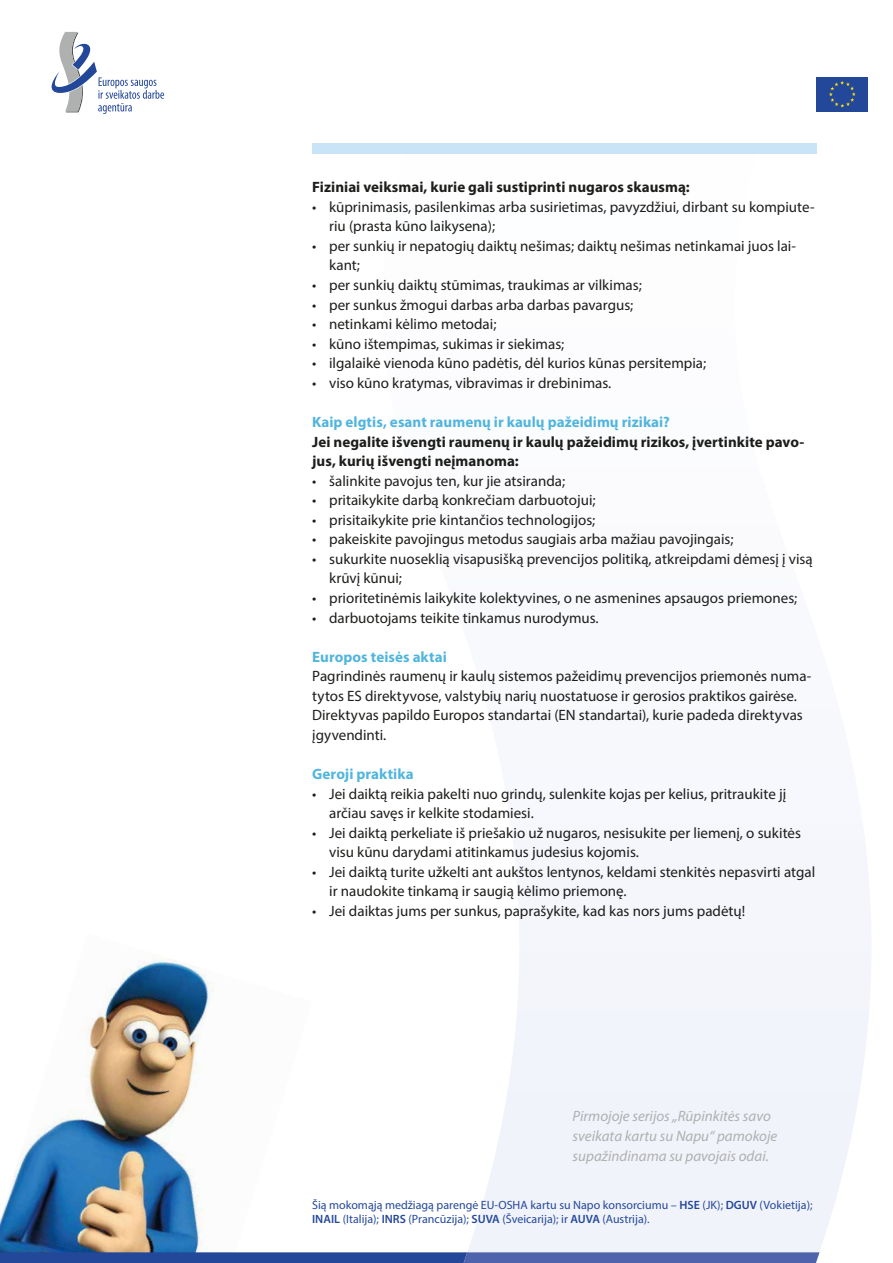
<style>
.page{position:relative;width:893px;height:1263px;background:#fff}
.page>*{position:absolute;margin:0;border:0;box-sizing:border-box;transform-origin:0 0}
.t1{font:15px/19.5px "Myriad Pro";color:#1d1d1b}
.t2{font:700 15px/19.5px "Myriad Pro";letter-spacing:.005em;color:#1d1d1b}
.t3{font:italic 15px/19.5px "Myriad Pro";color:#afb0b0}
.t4{font:700 15px "Myriad Pro";letter-spacing:.005em;color:#51b5dd}
.t5{font:12px/14.4px "Myriad Pro";color:#244899}
.s1{font-weight:600}
</style>
<div class="page">
<img style="left:0;top:955px;width:214px;height:297px">
<img style="left:0;top:1227px;width:118px;height:25px">
<svg style="left:468px;top:77px;width:403px;height:1177px"></svg>
<svg style="left:0;top:1252px;width:819px;height:11px;background:#3b58a3"></svg>
<svg style="left:51px;top:32px;width:113px;height:82px"></svg>
<div style="left:312px;top:143px;width:504px;height:11px;background:#c8e4f6"></div>
<p class="t2" style="left:312px;top:177px;width:379px">Fiziniai veiksmai, kurie gali sustiprinti nugaros skausmą:</p>
<p class="t1" style="left:329px;top:197px;width:487px;text-indent:-17px">• kūprinimasis, pasilenkimas arba susirietimas, pavyzdžiui, dirbant su kompiute&shy;riu (prasta kūno laikysena);</p>
<p class="t1" style="left:329px;top:236px;width:468px;text-indent:-17px">• per sunkių ir nepatogių daiktų nešimas; daiktų nešimas netinkamai juos lai&shy;kant;</p>
<p class="t1" style="left:312px;top:275px;width:331px">• per sunkių daiktų stūmimas, traukimas ar vilkimas;</p>
<p class="t1" style="left:312px;top:295px;width:323px">• per sunkus žmogui darbas arba darbas pavargus;</p>
<p class="t1" style="left:312px;top:314px;width:186px">• netinkami kėlimo metodai;</p>
<p class="t1" style="left:312px;top:334px;width:254px">• kūno ištempimas, sukimas ir siekimas;</p>
<p class="t1" style="left:312px;top:353px;width:396px">• ilgalaikė vienoda kūno padėtis, dėl kurios kūnas persitempia;</p>
<p class="t1" style="left:312px;top:373px;width:301px">• viso kūno kratymas, vibravimas ir drebinimas.</p>
<p class="t4" style="left:312px;top:412px;width:359px">Kaip elgtis, esant raumenų ir kaulų pažeidimų rizikai?</p>
<p class="t2" style="left:312px;top:431px;width:494px">Jei negalite išvengti raumenų ir kaulų pažeidimų rizikos, įvertinkite pavo&shy;jus, kurių išvengti neįmanoma:</p>
<p class="t1" style="left:312px;top:471px;width:255px">• šalinkite pavojus ten, kur jie atsiranda;</p>
<p class="t1" style="left:312px;top:490px;width:285px">• pritaikykite darbą konkrečiam darbuotojui;</p>
<p class="t1" style="left:312px;top:510px;width:285px">• prisitaikykite prie kintančios technologijos;</p>
<p class="t1" style="left:312px;top:529px;width:423px">• pakeiskite pavojingus metodus saugiais arba mažiau pavojingais;</p>
<p class="t1" style="left:329px;top:549px;width:485px;text-indent:-17px">• sukurkite nuoseklią visapusišką prevencijos politiką, atkreipdami dėmesį į visą krūvį kūnui;</p>
<p class="t1" style="left:312px;top:588px;width:487px">• prioritetinėmis laikykite kolektyvines, o ne asmenines apsaugos priemones;</p>
<p class="t1" style="left:312px;top:607px;width:288px">• darbuotojams teikite tinkamus nurodymus.</p>
<p class="t4" style="left:312px;top:647px;width:136px">Europos teisės aktai</p>
<p class="t1" style="left:312px;top:666px;width:501px">Pagrindinės raumenų ir kaulų sistemos pažeidimų prevencijos priemonės numa&shy;tytos ES direktyvose, valstybių narių nuostatuose ir gerosios praktikos gairėse.<br>Direktyvas papildo Europos standartai (EN standartai), kurie padeda direktyvas įgyvendinti.</p>
<p class="t4" style="left:312px;top:764px;width:103px">Geroji praktika</p>
<p class="t1" style="left:329px;top:784px;width:458px;text-indent:-17px">• Jei daiktą reikia pakelti nuo grindų, sulenkite kojas per kelius, pritraukite jį arčiau savęs ir kelkite stodamiesi.</p>
<p class="t1" style="left:329px;top:823px;width:473px;text-indent:-17px">• Jei daiktą perkeliate iš priešakio už nugaros, nesisukite per liemenį, o sukitės visu kūnu darydami atitinkamus judesius kojomis.</p>
<p class="t1" style="left:329px;top:862px;width:488px;text-indent:-17px">• Jei daiktą turite užkelti ant aukštos lentynos, keldami stenkitės nepasvirti atgal ir naudokite tinkamą ir saugią kėlimo priemonę.</p>
<p class="t1" style="left:312px;top:901px;width:434px">• Jei daiktas jums per sunkus, paprašykite, kad kas nors jums padėtų!</p>
<p class="t3" style="left:573px;top:1106px;width:206px">Pirmojoje serijos „Rūpinkitės savo sveikata kartu su Napu“ pamokoje supažindinama su pavojais odai.</p>
<p class="t5" style="left:312px;top:1197px;width:502px">Šią mokomąją medžiagą parengė EU-OSHA kartu su Napo konsorciumu – <span class="s1">HSE</span> (JK); <span class="s1">DGUV</span> (Vokietija);<br><span class="s1">INAIL</span> (Italija); <span class="s1">INRS</span> (Prancūzija); <span class="s1">SUVA</span> (Šveicarija); ir <span class="s1">AUVA</span> (Austrija).</p>
</div>
